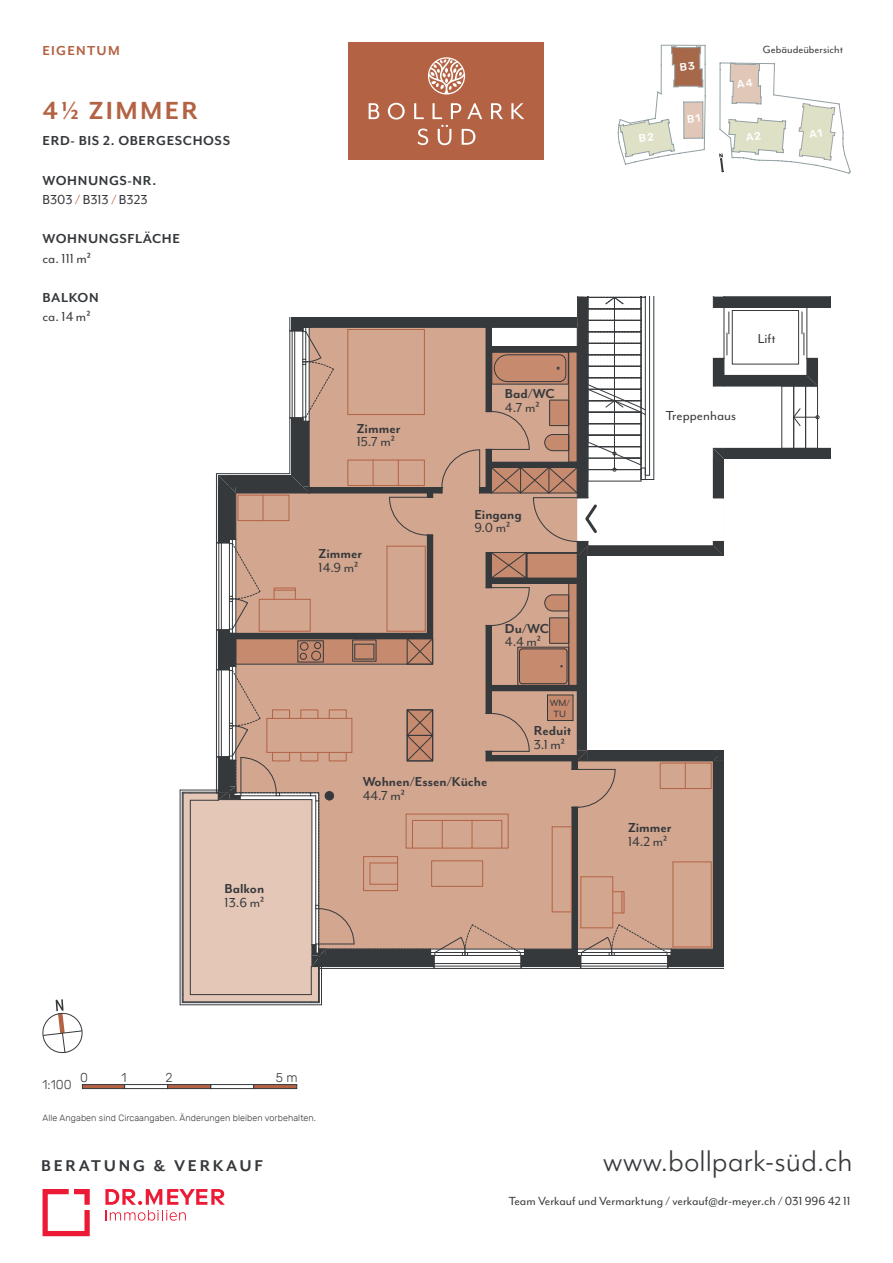
<style>
.page{position:relative;width:893px;height:1263px;background:#fff}
.page>*{position:absolute;margin:0;border:0;box-sizing:border-box;transform-origin:0 0}
.t1{font:34.5px "Mr Eaves Mod OT";color:#36393c}
.t2{font:700 28.5px "Mr Eaves Mod OT";letter-spacing:.08em;color:#b36344}
.t3{font:700 18px "Mr Eaves Mod OT";letter-spacing:.15em;color:#36393c}
.t4{font:15px "Mr Eaves Mod OT";color:#36393c}
.t5{font:700 15px "Mr Eaves Mod OT";color:#36393c}
.t6{font:700 15px/19.5px "Mr Eaves Mod OT";letter-spacing:.04em;color:#36393c}
.t7{font:700 15px "Mr Eaves Mod OT";letter-spacing:.08em;color:#b36344}
.t8{font:13.5px "Mr Eaves Mod OT";color:#36393c}
.t9{font:300 12.75px "Rubik";color:#36393c}
.t10{font:12px "Mr Eaves Mod OT";color:#36393c}
.t11{font:10.5px/10.5px "Mr Eaves Mod OT";color:#36393c;text-align:center}
.t12{font:300 9px "Rubik";letter-spacing:.005em;color:#36393c}
.s1{font-weight:400}
.s2{font-weight:400;color:#b36344}
</style>
<div class="page">
<div style="left:349px;top:43px;width:195px;height:117px;background:#b36344"></div>
<svg style="left:369px;top:103px;width:10px;height:16px"></svg>
<svg style="left:388px;top:103px;width:17px;height:17px"></svg>
<svg style="left:414px;top:103px;width:10px;height:16px"></svg>
<svg style="left:432px;top:103px;width:10px;height:16px"></svg>
<svg style="left:451px;top:103px;width:10px;height:16px"></svg>
<svg style="left:467px;top:103px;width:15px;height:16px"></svg>
<svg style="left:491px;top:103px;width:12px;height:16px"></svg>
<svg style="left:511px;top:103px;width:13px;height:16px"></svg>
<svg style="left:418px;top:129px;width:10px;height:16px"></svg>
<svg style="left:438px;top:125px;width:13px;height:20px"></svg>
<svg style="left:462px;top:129px;width:13px;height:16px"></svg>
<svg style="left:428px;top:57px;width:37px;height:38px"></svg>
<hr style="left:180px;top:790px;width:38px;height:1px;background:#36393c">
<hr style="left:180px;top:790px;width:1px;height:215px;background:#36393c">
<hr style="left:182px;top:792px;width:1px;height:211px;background:#36393c">
<hr style="left:180px;top:1004px;width:141px;height:1px;background:#36393c">
<hr style="left:182px;top:1002px;width:137px;height:1px;background:#36393c">
<hr style="left:321px;top:966px;width:1px;height:39px;background:#36393c">
<hr style="left:319px;top:966px;width:1px;height:37px;background:#36393c">
<svg style="left:183px;top:297px;width:648px;height:705px"></svg>
<div style="left:588px;top:556px;width:255px;height:194px;background:#fff"></div>
<div style="left:244px;top:168px;width:333px;height:149px;background:#fff"></div>
<div style="left:724px;top:459px;width:119px;height:542px;background:#fff"></div>
<div style="left:663px;top:501px;width:56px;height:36px;background:#fff"></div>
<svg style="left:82px;top:1084px;width:42px;height:5px"></svg>
<div style="left:124px;top:1084px;width:44px;height:5px;border:1px solid #36393c"></div>
<svg style="left:167px;top:1084px;width:43px;height:5px"></svg>
<div style="left:210px;top:1084px;width:44px;height:5px;border:1px solid #36393c"></div>
<svg style="left:254px;top:1084px;width:43px;height:5px"></svg>
<svg style="left:43px;top:1189px;width:47px;height:47px"></svg>
<svg style="left:105px;top:1189px;width:120px;height:32px"></svg>
<svg style="left:42px;top:999px;width:41px;height:55px"></svg>
<svg style="left:618px;top:45px;width:233px;height:129px"></svg>
<p class="t7" style="left:43px;top:42px;width:79px">EIGENTUM</p>
<h2 class="t2" style="left:43px;top:95px;width:157px">4½ ZIMMER</h2>
<p class="t6" style="left:43px;top:131px;width:189px">ERD- BIS 2. OBERGESCHOSS</p>
<p class="t6" style="left:43px;top:170px;width:115px">WOHNUNGS-NR.<br><span class="s1">B303</span> <span class="s2">/</span> <span class="s1">B313</span> <span class="s2">/</span> <span class="s1">B323</span></p>
<p class="t6" style="left:43px;top:229px;width:139px">WOHNUNGSFLÄCHE</p>
<p class="t4" style="left:43px;top:250px;width:50px">ca. 111 m²</p>
<p class="t5" style="left:43px;top:289px;width:58px">BALKON</p>
<p class="t4" style="left:43px;top:309px;width:49px">ca. 14 m²</p>
<p class="t5" style="left:225px;top:880px;width:41px">Balkon</p>
<p class="t4" style="left:225px;top:894px;width:41px">13.6 m²</p>
<p class="t5" style="left:357px;top:420px;width:45px">Zimmer</p>
<p class="t4" style="left:357px;top:434px;width:40px">15.7 m²</p>
<p class="t5" style="left:319px;top:545px;width:45px">Zimmer</p>
<p class="t4" style="left:319px;top:559px;width:41px">14.9 m²</p>
<p class="t5" style="left:505px;top:385px;width:51px">Bad/WC</p>
<p class="t4" style="left:505px;top:399px;width:36px">4.7 m²</p>
<p class="t5" style="left:474px;top:506px;width:49px">Eingang</p>
<p class="t4" style="left:474px;top:519px;width:37px">9.0 m²</p>
<p class="t5" style="left:505px;top:620px;width:46px">Du/WC</p>
<p class="t4" style="left:505px;top:633px;width:38px">4.4 m²</p>
<p class="t11" style="left:550px;top:698px;width:22px">WM/<br>TU</p>
<p class="t5" style="left:534px;top:722px;width:39px">Reduit</p>
<p class="t4" style="left:534px;top:736px;width:33px">3.1 m²</p>
<p class="t5" style="left:363px;top:773px;width:126px">Wohnen/Essen/Küche</p>
<p class="t4" style="left:363px;top:787px;width:44px">44.7 m²</p>
<p class="t10" style="left:763px;top:42px;width:82px">Gebäudeübersicht</p>
<p class="t4" style="left:758px;top:330px;width:19px">Lift</p>
<p class="t4" style="left:666px;top:407px;width:72px">Treppenhaus</p>
<p class="t5" style="left:628px;top:819px;width:45px">Zimmer</p>
<p class="t4" style="left:628px;top:833px;width:41px">14.2 m²</p>
<p class="t9" style="left:80px;top:1070px;width:9px">0</p>
<p class="t9" style="left:122px;top:1070px;width:7px">1</p>
<p class="t9" style="left:165px;top:1070px;width:9px">2</p>
<p class="t9" style="left:276px;top:1070px;width:23px">5 m</p>
<p class="t12" style="left:43px;top:1113px;width:275px">Alle Angaben sind Circaangaben. Änderungen bleiben vorbehalten.</p>
<p class="t9" style="left:43px;top:1077px;width:31px">1:100</p>
<p class="t3" style="left:41px;top:1155px;width:223px">BERATUNG &amp; VERKAUF</p>
<h1 class="t1" style="left:603px;top:1141px;width:251px">www.bollpark-süd.ch</h1>
<p class="t8" style="left:509px;top:1193px;width:343px">Team Verkauf und Vermarktung / verkauf@dr-meyer.ch / 031 996 42 11</p>
</div>
